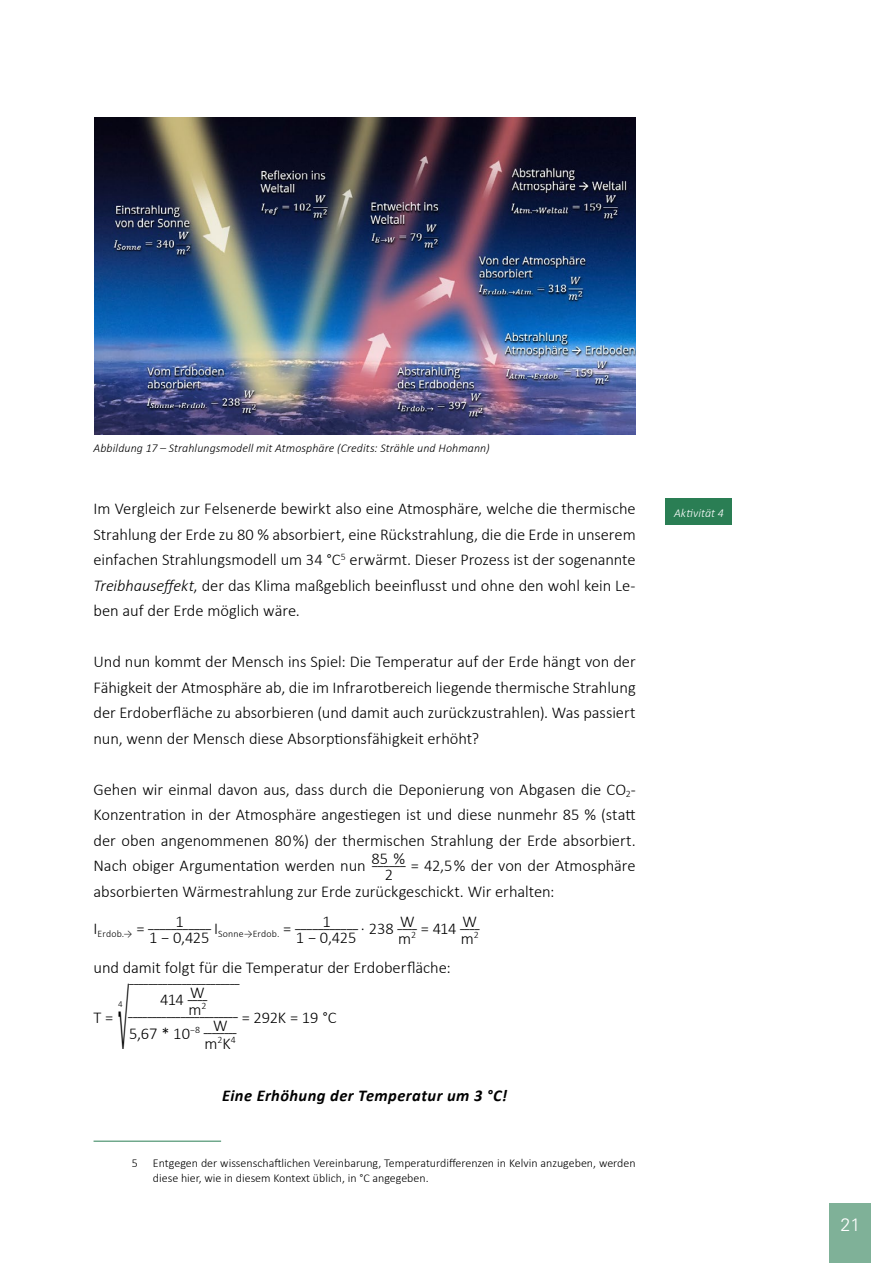
<style>
.page{position:relative;width:893px;height:1263px;background:#fff}
.page>*{position:absolute;margin:0;border:0;box-sizing:border-box;transform-origin:0 0}
.t1{font:300 18px "Univers";color:#fff}
.t2{font:300 16.5px/25.5px "Calibri";letter-spacing:-.005em;color:#000;text-align:justify}
.t3{font:16.5px/15.9px "Minion Pro";color:#000;scale:.58 1}
.t4{font:italic 700 16.5px "Calibri";letter-spacing:.025em;color:#000}
.t5{font:16.5px "Minion Pro";color:#000;scale:.69 1}
.t6{font:16.5px "Minion Pro";color:#000;scale:.68 1}
.t7{font:16.5px "Minion Pro";color:#000;scale:.59 1}
.t8{font:14.85px "Minion Pro";color:#000;scale:.65 1}
.t9{font:300 12px/14.4px "Calibri";color:#000}
.t10{font:italic 300 12px "Calibri";letter-spacing:.01em;color:#000}
.t11{font:italic 300 12px "Calibri";letter-spacing:.01em;color:#fff}
.t12{font:300 9.9px "Calibri";letter-spacing:.015em;color:#000}
.t13{font:300 9.15px "Calibri";color:#000}
.s1{font-style:italic}
.s2{font-family:"Calibri";font-weight:300}
.s3{font-family:"Calibri";font-weight:300;font-size:9.9px}
</style>
<div class="page">
<div style="left:830px;top:1203px;width:41px;height:60px;background:#7fb198"></div>
<hr style="left:94px;top:1141px;width:127px;height:1px;background:#2a7e54">
<div style="left:665px;top:499px;width:67px;height:26px;background:#2a7e54"></div>
<img style="left:94px;top:117px;width:542px;height:318px">
<p class="t10" style="left:94px;top:441px;width:398px">Abbildung 17 – Strahlungsmodell mit Atmosphäre (Credits: Strähle und Hohmann)</p>
<p class="t2" style="left:94px;top:496px;width:544px">Im Vergleich zur Felsenerde bewirkt also eine Atmosphäre, welche die thermische Strahlung der Erde zu 80 % absorbiert, eine Rückstrahlung, die die Erde in unserem einfachen Strahlungsmodell um 34 °C<sup>5</sup> erwärmt. Dieser Prozess ist der sogenannte <span class="s1">Treibhauseffekt</span>, der das Klima maßgeblich beeinflusst und ohne den wohl kein Le&shy;ben auf der Erde möglich wäre.</p>
<p class="t2" style="left:94px;top:649px;width:544px">Und nun kommt der Mensch ins Spiel: Die Temperatur auf der Erde hängt von der Fähigkeit der Atmosphäre ab, die im Infrarotbereich liegende thermische Strahlung der Erdoberfläche zu absorbieren (und damit auch zurückzustrahlen). Was passiert nun, wenn der Mensch diese Absorptionsfähigkeit erhöht?</p>
<p class="t2" style="left:94px;top:776px;width:544px">Gehen wir einmal davon aus, dass durch die Deponierung von Abgasen die CO<sub>2</sub>- Konzentration in der Atmosphäre angestiegen ist und diese nunmehr 85 % (statt der oben angenommenen 80 %) der thermischen Strahlung der Erde absorbiert.<br>Nach obiger Argumentation werden nun</p>
<p class="t6" style="left:372px;top:849px;width:52px"><span class="s2">85</span>______<span class="s2">%</span></p>
<p class="t2" style="left:385px;top:861px;width:10px">2</p>
<p class="t2" style="left:94px;top:853px;width:544px;text-indent:317px">= 42,5 % der von der Atmosphäre absorbierten Wärmestrahlung zur Erde zurückgeschickt. Wir erhalten:</p>
<p class="t5" style="left:94px;top:911px;width:172px"><span class="s2">I</span><sub>Erdob.→</sub> <span class="s2">=</span> ___________</p>
<p class="t2" style="left:400px;top:908px;width:16px">W</p>
<p class="t2" style="left:398px;top:916px;width:83px">m<sub>2</sub> = 414 <sup>____</sup></p>
<p class="t2" style="left:461px;top:912px;width:20px;line-height:17.5px">W m<sup>2</sup></p>
<p class="t2" style="left:149px;top:913px;width:62px;line-height:16px;text-align:center">1<br>1 − 0,425</p>
<p class="t12" style="left:214px;top:927px;width:146px"><sup>I</sup>Sonne→Erdob. <sup>=</sup> <sup>___________</sup></p>
<p class="t2" style="left:296px;top:913px;width:62px;line-height:16px;text-align:center">1<br>1 − 0,425</p>
<p class="t2" style="left:361px;top:916px;width:58px">· 238 <sup>____</sup></p>
<p class="t2" style="left:94px;top:955px;width:359px">und damit folgt für die Temperatur der Erdoberfläche:</p>
<p class="t2" style="left:94px;top:1004px;width:21px">T =</p>
<p class="t8" style="left:129px;top:968px;width:171px">_______________________</p>
<p class="t7" style="left:160px;top:982px;width:81px"><span class="s2">414</span> ____</p>
<p class="t2" style="left:188px;top:983px;width:20px;line-height:17.5px">W m<sup>2</sup></p>
<p class="t3" style="left:128px;top:1003px;width:190px">_______________________<br><span class="s2">5,67 * 10</span><span class="s3">−8</span> ________</p>
<p class="t13" style="left:118px;top:998px;width:6px">4</p>
<p class="t2" style="left:242px;top:1004px;width:96px">= 292K = 19 °C</p>
<p class="t2" style="left:205px;top:1017px;width:33px;line-height:17.5px;text-align:center">W m<sup>2</sup>K<sup>4</sup></p>
<p class="t4" style="left:222px;top:1084px;width:286px">Eine Erhöhung der Temperatur um 3 °C!</p>
<p class="t9" style="left:132px;top:1156px;width:8px">5</p>
<p class="t9" style="left:153px;top:1156px;width:484px">Entgegen der wissenschaftlichen Vereinbarung, Temperaturdifferenzen in Kelvin anzugeben, werden diese hier, wie in diesem Kontext üblich, in °C angegeben.</p>
<p class="t11" style="left:674px;top:505px;width:51px">Aktivität 4</p>
<p class="t1" style="left:840px;top:1213px;width:22px">21</p>
</div>
